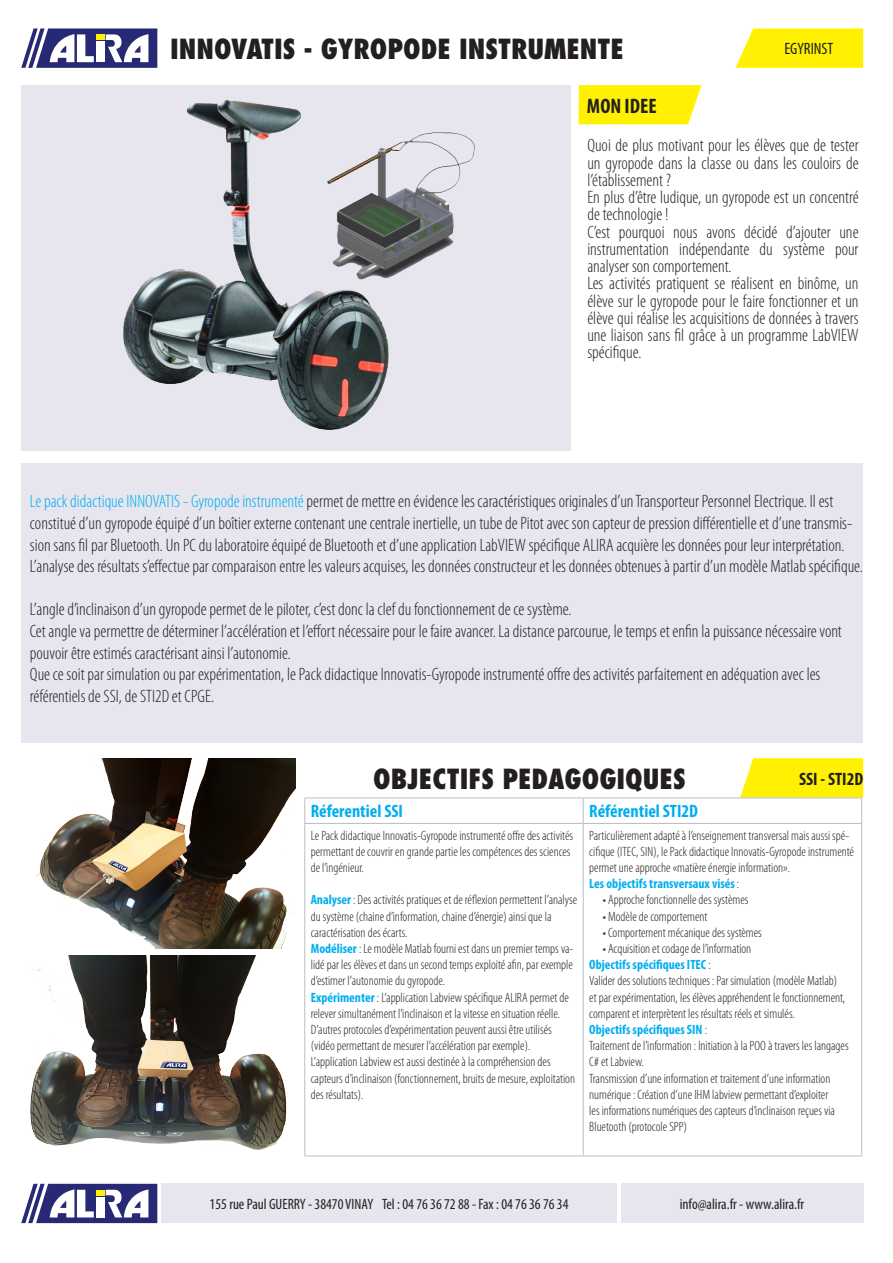
<style>
.page{position:relative;width:893px;height:1263px;background:#fff}
.page>*{position:absolute;margin:0;border:0;box-sizing:border-box;transform-origin:0 0}
.TITRE_FICHE{font:800 condensed 27px "Futura";color:#231f20}
.Titre_bloc_jaune{font:700 condensed 21px "Myriad Pro";color:#231f20}
.Bloc_texte_fiche{font:300 condensed 18px/17.2px "Myriad Pro";color:#231f20}
.t1{font:700 condensed 18px "Myriad Pro";color:#00aeef}
.Titre_bloc_jaune-2{font:700 condensed 18px "Myriad Pro";color:#231f20}
.Titre_bloc_jaune-3{font:condensed 16.5px "Myriad Pro";color:#231f20}
.t2{font:condensed 15px "Myriad Pro";color:#231f20}
.t3{font:300 condensed 13.5px/16.2px "Myriad Pro";color:#231f20}
.t4{font:700 condensed 13.5px "Myriad Pro";color:#00aeef}
.s1{color:#00aeef}
.s2{font-weight:700;color:#00aeef}
.s3{font-weight:300;color:#231f20}
</style>
<div class="page">
<svg style="left:21px;top:1184px;width:136px;height:39px"></svg>
<div style="left:621px;top:1184px;width:242px;height:39px;background:#e7e6ef"></div>
<div style="left:162px;top:1184px;width:455px;height:39px;background:#e7e6ef"></div>
<svg style="left:736px;top:28px;width:127px;height:40px;background:#fff215"></svg>
<svg style="left:21px;top:28px;width:136px;height:40px"></svg>
<svg style="left:578px;top:85px;width:123px;height:39px;background:#fff10f"></svg>
<div style="left:21px;top:464px;width:842px;height:279px;background:#e7e6ef"></div>
<img style="left:35px;top:758px;width:261px;height:191px">
<img style="left:30px;top:955px;width:257px;height:195px">
<hr style="left:304px;top:797px;width:279px;height:1px;background:#bcbdc0">
<svg style="left:304px;top:798px;width:1px;height:25px"></svg>
<hr style="left:583px;top:797px;width:279px;height:1px;background:#bcbdc0">
<svg style="left:583px;top:798px;width:1px;height:25px"></svg>
<svg style="left:740px;top:758px;width:123px;height:65px"></svg>
<hr style="left:304px;top:823px;width:279px;height:1px;background:#bcbdc0">
<hr style="left:304px;top:824px;width:1px;height:331px;background:#bcbdc0">
<hr style="left:583px;top:823px;width:279px;height:1px;background:#bcbdc0">
<hr style="left:583px;top:824px;width:1px;height:331px;background:#bcbdc0">
<hr style="left:861px;top:824px;width:1px;height:331px;background:#bcbdc0">
<hr style="left:304px;top:1155px;width:279px;height:1px;background:#bcbdc0">
<hr style="left:583px;top:1155px;width:279px;height:1px;background:#bcbdc0">
<div style="left:21px;top:85px;width:550px;height:366px;background:#e7e6ef"></div>
<img style="left:123px;top:100px;width:352px;height:330px">
<p class="TITRE_FICHE" style="left:170px;top:32px;width:455px">INNOVATIS - GYROPODE INSTRUMENTE</p>
<p class="Titre_bloc_jaune" style="left:587px;top:92px;width:71px">MON IDEE</p>
<p class="Titre_bloc_jaune-3" style="left:784px;top:39px;width:51px">EGYRINST</p>
<p class="Bloc_texte_fiche" style="left:587px;top:137px;width:273px;text-align:justify">Quoi de plus motivant pour les élèves que de tester un gyropode dans la classe ou dans les couloirs de l’établissement ?</p>
<p class="Bloc_texte_fiche" style="left:587px;top:189px;width:273px">En plus d’être ludique, un gyropode est un concentré de technologie !</p>
<p class="Bloc_texte_fiche" style="left:587px;top:223px;width:273px;text-align:justify">C’est pourquoi nous avons décidé d’ajouter une instrumentation indépendante du système pour analyser son comportement.</p>
<p class="Bloc_texte_fiche" style="left:587px;top:275px;width:273px;text-align:justify">Les activités pratiquent se réalisent en binôme, un élève sur le gyropode pour le faire fonctionner et un élève qui réalise les acquisitions de données à travers une liaison sans fil grâce à un programme LabVIEW spécifique.</p>
<p class="Bloc_texte_fiche" style="left:30px;top:491px;width:824px;line-height:21.6px"><span class="s1">Le pack didactique INNOVATIS - Gyropode instrumenté</span> permet de mettre en évidence les caractéristiques originales d’un Transporteur Personnel Electrique. Il est constitué d’un gyropode équipé d’un boîtier externe contenant une centrale inertielle, un tube de Pitot avec son capteur de pression différentielle et d’une transmis&shy;sion sans fil par Bluetooth. Un PC du laboratoire équipé de Bluetooth et d’une application LabVIEW spécifique ALIRA acquière les données pour leur interprétation.</p>
<p class="Bloc_texte_fiche" style="left:30px;top:558px;width:834px">L’analyse des résultats s’effectue par comparaison entre les valeurs acquises, les données constructeur et les données obtenues à partir d’un modèle Matlab spécifique.</p>
<p class="Bloc_texte_fiche" style="left:30px;top:601px;width:543px">L’angle d’inclinaison d’un gyropode permet de le piloter, c’est donc la clef du fonctionnement de ce système.</p>
<p class="Bloc_texte_fiche" style="left:30px;top:621px;width:813px;line-height:21.6px">Cet angle va permettre de déterminer l’accélération et l’effort nécessaire pour le faire avancer. La distance parcourue, le temps et enfin la puissance nécessaire vont pouvoir être estimés caractérisant ainsi l’autonomie.</p>
<p class="Bloc_texte_fiche" style="left:30px;top:664px;width:792px;line-height:21.6px">Que ce soit par simulation ou par expérimentation, le Pack didactique Innovatis-Gyropode instrumenté offre des activités parfaitement en adéquation avec les référentiels de SSI, de STI2D et CPGE.</p>
<p class="TITRE_FICHE" style="left:373px;top:762px;width:314px">OBJECTIFS PEDAGOGIQUES</p>
<p class="Titre_bloc_jaune-2" style="left:799px;top:767px;width:66px">SSI - STI2D</p>
<p class="t1" style="left:311px;top:800px;width:94px">Réferentiel SSI</p>
<p class="t1" style="left:589px;top:800px;width:110px">Référentiel STI2D</p>
<p class="t3" style="left:311px;top:827px;width:264px">Le Pack didactique Innovatis-Gyropode instrumenté offre des activités permettant de couvrir en grande partie les compétences des sciences de l’ingénieur.</p>
<p class="t3" style="left:311px;top:892px;width:268px"><span class="s2">Analyser</span> : Des activités pratiques et de réflexion permettent l’analyse du système (chaine d’information, chaine d’énergie) ainsi que la caractérisation des écarts.</p>
<p class="t3" style="left:311px;top:941px;width:264px;text-align:justify"><span class="s2">Modéliser</span> : Le modèle Matlab fourni est dans un premier temps va&shy;lidé par les élèves et dans un second temps exploité afin, par exemple d’estimer l’autonomie du gyropode.</p>
<p class="t3" style="left:311px;top:989px;width:260px"><span class="s2">Expérimenter</span> : L’application Labview spécifique ALIRA permet de relever simultanément l’inclinaison et la vitesse en situation réelle.</p>
<p class="t3" style="left:311px;top:1022px;width:242px">D’autres protocoles d’expérimentation peuvent aussi être utilisés (vidéo permettant de mesurer l’accélération par exemple).</p>
<p class="t3" style="left:311px;top:1054px;width:266px">L’application Labview est aussi destinée à la compréhension des capteurs d’inclinaison (fonctionnement, bruits de mesure, exploitation des résultats).</p>
<p class="t3" style="left:589px;top:827px;width:266px">Particulièrement adapté à l’enseignement transversal mais aussi spé&shy;cifique (ITEC, SIN), le Pack didactique Innovatis-Gyropode instrumenté permet une approche «matière énergie information».</p>
<p class="t4" style="left:589px;top:875px;width:151px">Les objectifs transversaux visés <span class="s3">:</span></p>
<p class="t3" style="left:603px;top:892px;width:147px">• Approchefonctionnelle des systèmes</p>
<p class="t3" style="left:603px;top:908px;width:106px">• Modèle decomportement</p>
<p class="t3" style="left:603px;top:924px;width:161px">•Comportement mécaniquedes systèmes</p>
<p class="t3" style="left:603px;top:941px;width:150px">• Acquisition et codage del’information</p>
<p class="t4" style="left:589px;top:956px;width:123px">Objectifs spécifiques ITEC <span class="s3">:</span></p>
<p class="t3" style="left:589px;top:973px;width:257px">Valider des solutions techniques : Par simulation (modèle Matlab) et par expérimentation, les élèves appréhendent le fonctionnement, comparent et interprètent les résultats réels et simulés.</p>
<p class="t4" style="left:589px;top:1021px;width:119px">Objectifs spécifiques SIN <span class="s3">:</span></p>
<p class="t3" style="left:589px;top:1038px;width:261px">Traitement de l’information : Initiation à la POO à travers les langages<br>C# et Labview.</p>
<p class="t3" style="left:589px;top:1070px;width:247px">Transmission d’une information et traitement d’une information numérique : Création d’une IHM labview permettant d’exploiter les informations numériques des capteurs d’inclinaison reçues via Bluetooth (protocole SPP)</p>
<p class="t2" style="left:210px;top:1195px;width:360px">155 rue Paul GUERRY - 38470 VINAY Tel : 04 76 36 72 88 - Fax : 04 76 36 76 34</p>
<p class="t2" style="left:680px;top:1195px;width:126px">info@alira.fr - www.alira.fr</p>
</div>
